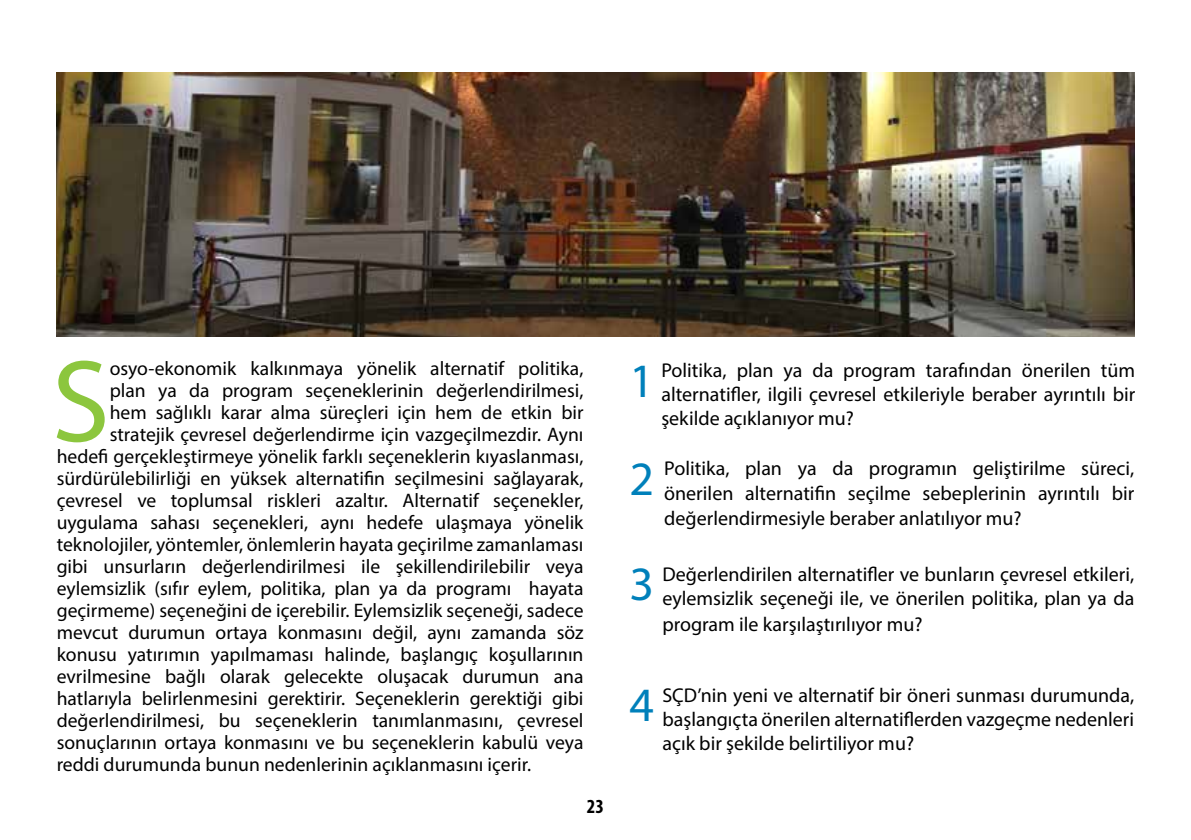
<style>
.page{position:relative;width:1191px;height:840px;background:#fff}
.page>*{position:absolute;margin:0;border:0;box-sizing:border-box;transform-origin:0 0}
.t1{font:117.6px "Myriad Pro";color:#8cc63e}
.t2{font:48px/98px "Myriad Pro";color:#0080ba}
.t3{font:20px/24px "Myriad Pro";color:#000;text-align:justify}
.t4{font:700 condensed 20px "Myriad Pro";color:#000}
.t5{font:19.6px "Myriad Pro";color:#000}
</style>
<div class="page">
<img style="left:57px;top:72px;width:1077px;height:264px">
<h1 class="t1" style="left:52px;top:329px;width:59px">S</h1>
<p class="t5" style="left:110px;top:356px;width:475px">osyo-ekonomik kalkınmaya yönelik alternatif politika,</p>
<p class="t5" style="left:110px;top:378px;width:475px">plan ya da program seçeneklerinin değerlendirilmesi,</p>
<p class="t5" style="left:110px;top:400px;width:475px">hem sağlıklı karar alma süreçleri için hem de etkin bir</p>
<p class="t5" style="left:110px;top:422px;width:475px">stratejik çevresel değerlendirme için vazgeçilmezdir. Aynı</p>
<p class="t5" style="left:57px;top:444px;width:528px">hedefi gerçekleştirmeye yönelik farklı seçeneklerin kıyaslanması,</p>
<p class="t5" style="left:57px;top:466px;width:528px">sürdürülebilirliği en yüksek alternatifin seçilmesini sağlayarak,</p>
<p class="t5" style="left:57px;top:488px;width:528px">çevresel ve toplumsal riskleri azaltır. Alternatif seçenekler,</p>
<p class="t5" style="left:57px;top:510px;width:528px">uygulama sahası seçenekleri, aynı hedefe ulaşmaya yönelik</p>
<p class="t5" style="left:57px;top:532px;width:528px">teknolojiler, yöntemler, önlemlerin hayata geçirilme zamanlaması</p>
<p class="t5" style="left:57px;top:554px;width:528px">gibi unsurların değerlendirilmesi ile şekillendirilebilir veya</p>
<p class="t5" style="left:57px;top:576px;width:528px">eylemsizlik (sıfır eylem, politika, plan ya da programı hayata</p>
<p class="t5" style="left:57px;top:598px;width:528px">geçirmeme) seçeneğini de içerebilir. Eylemsizlik seçeneği, sadece</p>
<p class="t5" style="left:57px;top:620px;width:528px">mevcut durumun ortaya konmasını değil, aynı zamanda söz</p>
<p class="t5" style="left:57px;top:642px;width:528px">konusu yatırımın yapılmaması halinde, başlangıç koşullarının</p>
<p class="t5" style="left:57px;top:664px;width:528px">evrilmesine bağlı olarak gelecekte oluşacak durumun ana</p>
<p class="t5" style="left:57px;top:686px;width:528px">hatlarıyla belirlenmesini gerektirir. Seçeneklerin gerektiği gibi</p>
<p class="t5" style="left:57px;top:708px;width:528px">değerlendirilmesi, bu seçeneklerin tanımlanmasını, çevresel</p>
<p class="t5" style="left:57px;top:730px;width:528px">sonuçlarının ortaya konmasını ve bu seçeneklerin kabulü veya</p>
<p class="t5" style="left:57px;top:752px;width:476px">reddi durumunda bunun nedenlerinin açıklanmasını içerir.</p>
<p class="t4" style="left:587px;top:793px;width:19px">23</p>
<h2 class="t2" style="left:629px;top:330px;width:26px">1<br>2</h2>
<h2 class="t2" style="left:629px;top:534px;width:26px">3</h2>
<p class="t3" style="left:661px;top:357px;width:475px">Politika, plan ya da program tarafından önerilen tüm alternatifler, ilgili çevresel etkileriyle beraber ayrıntılı bir şekilde açıklanıyor mu?</p>
<p class="t3" style="left:664px;top:456px;width:471px;line-height:24.6px">Politika, plan ya da programın geliştirilme süreci, önerilen alternatifin seçilme sebeplerinin ayrıntılı bir değerlendirmesiyle beraber anlatılıyor mu?</p>
<p class="t3" style="left:662px;top:561px;width:473px;line-height:24.6px">Değerlendirilen alternatifler ve bunların çevresel etkileri, eylemsizlik seçeneği ile, ve önerilen politika, plan ya da program ile karşılaştırılıyor mu?</p>
<h2 class="t2" style="left:629px;top:654px;width:26px">4</h2>
<p class="t3" style="left:662px;top:682px;width:473px">SÇD’nin yeni ve alternatif bir öneri sunması durumunda, başlangıçta önerilen alternatiflerden vazgeçme nedenleri açık bir şekilde belirtiliyor mu?</p>
</div>
